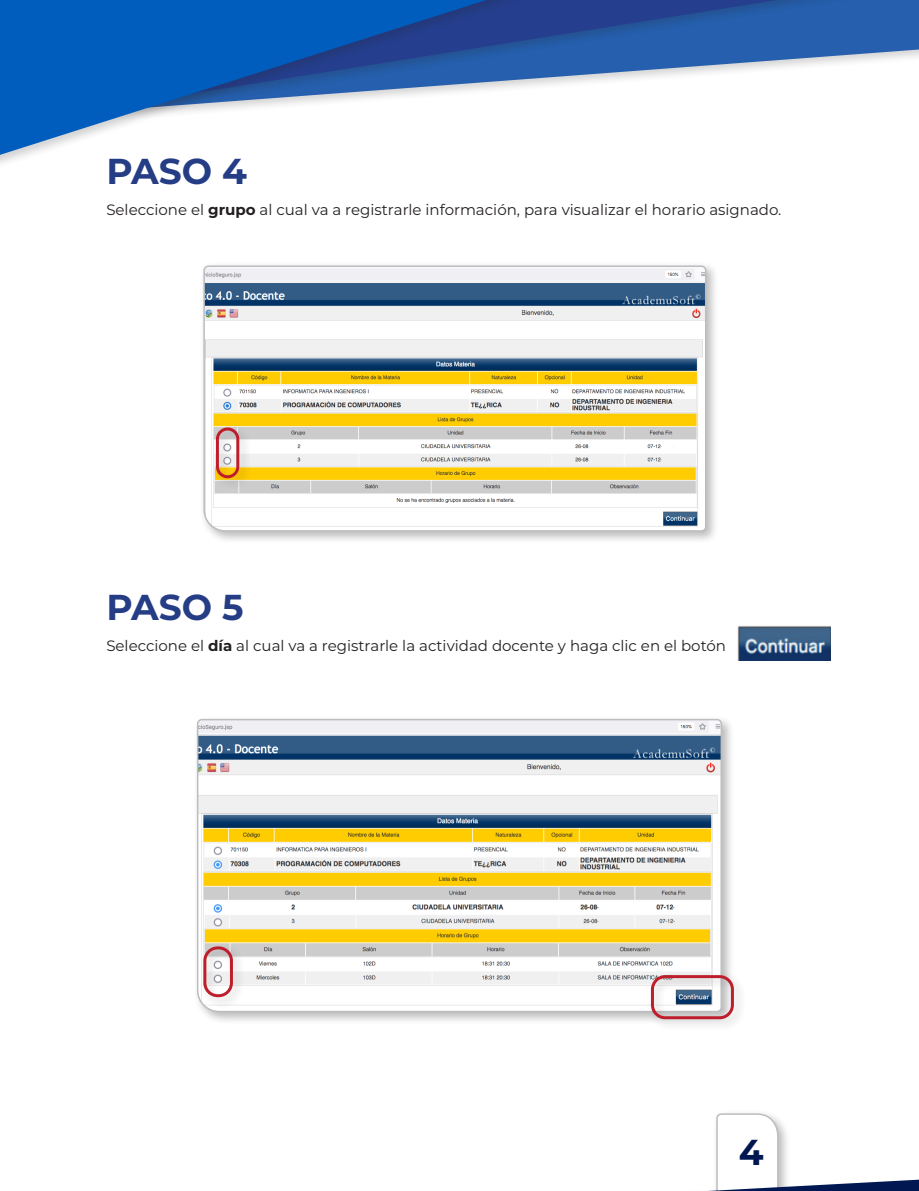
<style>
.page{position:relative;width:919px;height:1191px;background:#fff}
.page>*{position:absolute;margin:0;border:0;box-sizing:border-box;transform-origin:0 0}
.numeral{font:700 36px "Montserrat";color:#253d85}
.t1{font:700 36px "Montserrat";color:#001752}
.t2{font:15px "Montserrat";color:#231f20}
.s1{font-weight:700}
</style>
<div class="page">
<div style="left:0;top:0;width:914px;height:138px;background:#231f20;opacity:.2"></div>
<svg style="left:557px;top:0;width:347px;height:127px"></svg>
<div style="left:0;top:0;width:557px;height:170px;background:#231f20;opacity:.2"></div>
<svg style="left:0;top:0;width:547px;height:160px"></svg>
<svg style="left:708px;top:1113px;width:210px;height:78px"></svg>
<div style="left:199px;top:261px;width:519px;height:283px;background:#231f20;opacity:.3"></div>
<svg style="left:203px;top:265px;width:504px;height:267px"></svg>
<div style="left:193px;top:715px;width:541px;height:310px;background:#231f20;opacity:.3"></div>
<svg style="left:196px;top:718px;width:526px;height:295px"></svg>
<div style="left:647px;top:971px;width:99px;height:60px;background:#231f20;opacity:.2"></div>
<div style="left:651px;top:975px;width:82px;height:44px;border:3px solid #be1d2c;border-radius:13px"></div>
<div style="left:199px;top:943px;width:46px;height:66px;background:#231f20;opacity:.2"></div>
<div style="left:203px;top:946px;width:30px;height:51px;border:3px solid #be1d2c;border-radius:13px"></div>
<div style="left:212px;top:424px;width:40px;height:66px;background:#231f20;opacity:.2"></div>
<div style="left:216px;top:427px;width:23px;height:51px;border:3px solid #be1d2c;border-radius:10px"></div>
<img style="left:737px;top:625px;width:93px;height:35px">
<p class="numeral" style="left:106px;top:145px;width:142px">PASO 4</p>
<p class="t2" style="left:106px;top:199px;width:676px">Seleccione el <span class="s1">grupo</span> al cual va a registrarle información, para visualizar el horario asignado.</p>
<p class="numeral" style="left:106px;top:581px;width:139px">PASO 5</p>
<p class="t2" style="left:106px;top:635px;width:621px">Seleccione el <span class="s1">día</span> al cual va a registrarle la actividad docente y haga clic en el botón</p>
<h1 class="t1" style="left:738px;top:1126px;width:26px">4</h1>
</div>
